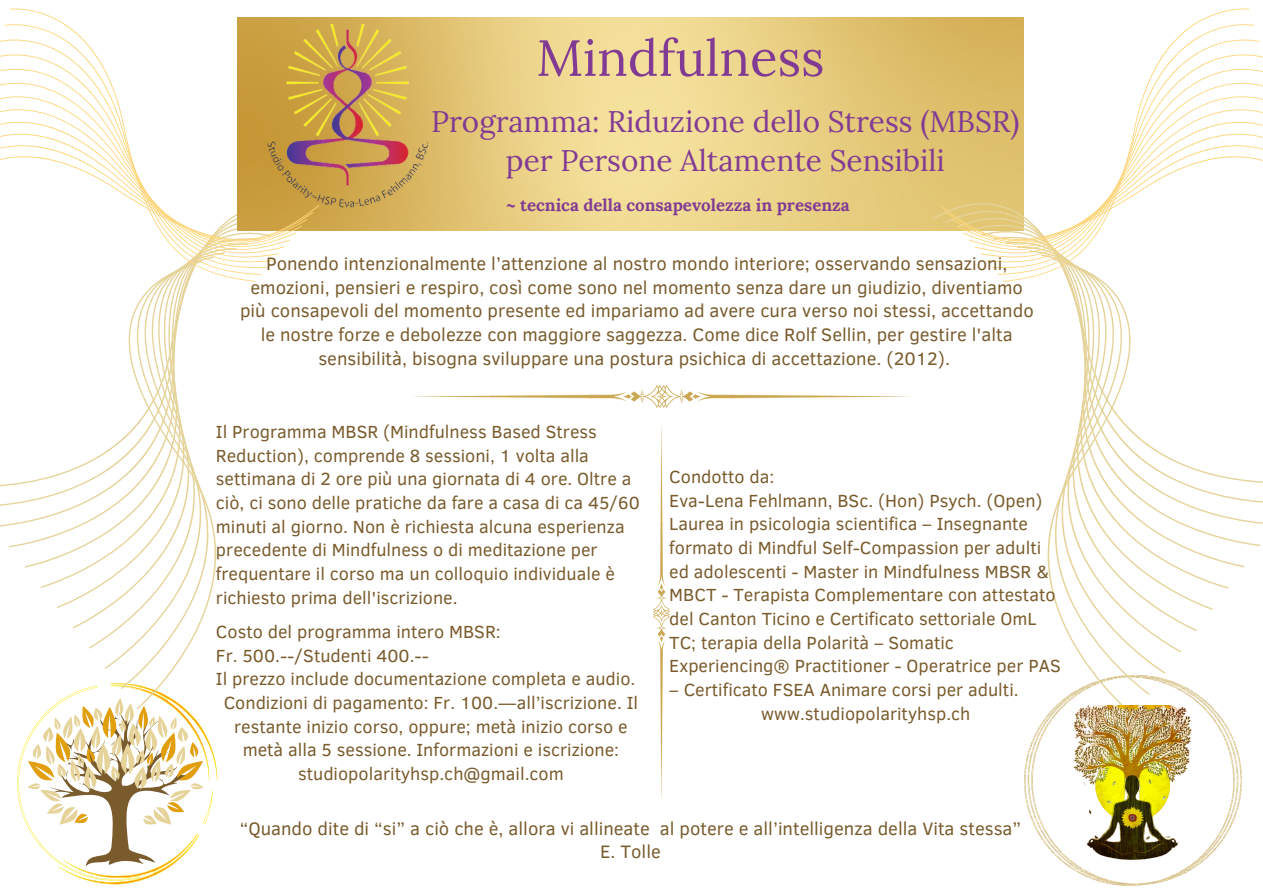
<style>
.page{position:relative;width:1263px;height:894px;background:#fff}
.page>*{position:absolute;margin:0;border:0;box-sizing:border-box;transform-origin:0 0}
.t1{font:50.7px "Lora";color:#823b94}
.t2{font:29.7px/39.3px "Lora";color:#823b94;text-align:center}
.t3{font:18.45px/23.7px "Clear Sans";color:#795b2c;text-align:center}
.t4{font:18px/23.7px "Clear Sans";color:#795b2c}
.t5{font:700 16.95px "Lora";color:#823b94}
</style>
<div class="page">
<svg style="left:16px;top:282px;width:201px;height:602px"></svg>
<img style="left:255px;top:17px;width:748px;height:213px">
<img style="left:1024px;top:676px;width:217px;height:209px">
<svg style="left:1181px;top:463px;width:16px;height:168px"></svg>
<svg style="left:1165px;top:455px;width:16px;height:197px"></svg>
<svg style="left:1150px;top:446px;width:15px;height:227px"></svg>
<svg style="left:1046px;top:282px;width:104px;height:434px"></svg>
<img style="left:1073px;top:705px;width:119px;height:156px">
<img style="left:267px;top:24px;width:161px;height:184px">
<svg style="left:10px;top:8px;width:245px;height:274px"></svg>
<svg style="left:5px;top:24px;width:256px;height:251px"></svg>
<svg style="left:0;top:40px;width:267px;height:228px"></svg>
<svg style="left:0;top:54px;width:273px;height:208px"></svg>
<svg style="left:0;top:69px;width:279px;height:188px"></svg>
<svg style="left:0;top:83px;width:284px;height:170px"></svg>
<svg style="left:0;top:96px;width:319px;height:154px"></svg>
<svg style="left:1003px;top:8px;width:246px;height:274px"></svg>
<svg style="left:998px;top:24px;width:256px;height:251px"></svg>
<svg style="left:992px;top:39px;width:267px;height:229px"></svg>
<svg style="left:986px;top:54px;width:277px;height:208px"></svg>
<svg style="left:980px;top:69px;width:283px;height:188px"></svg>
<svg style="left:975px;top:83px;width:288px;height:170px"></svg>
<svg style="left:969px;top:96px;width:294px;height:154px"></svg>
<svg style="left:940px;top:109px;width:323px;height:138px"></svg>
<img style="left:413px;top:385px;width:498px;height:22px">
<img style="left:654px;top:424px;width:15px;height:378px">
<p class="t1" style="left:536px;top:25px;width:290px">Mindfulness</p>
<p class="t2" style="left:431px;top:101px;width:590px">Programma: Riduzione dello Stress (MBSR) per Persone Altamente Sensibili</p>
<p class="t5" style="left:506px;top:194px;width:345px">~ tecnica della consapevolezza in presenza</p>
<p class="t3" style="left:240px;top:251px;width:795px">Ponendo intenzionalmente l’attenzione al nostro mondo interiore; osservando sensazioni, emozioni, pensieri e respiro, così come sono nel momento senza dare un giudizio, diventiamo più consapevoli del momento presente ed impariamo ad avere cura verso noi stessi, accettando le nostre forze e debolezze con maggiore saggezza. Come dice Rolf Sellin, per gestire l'alta sensibilità, bisogna sviluppare una postura psichica di accettazione. (2012).</p>
<p class="t4" style="left:216px;top:419px;width:425px">Il Programma MBSR (Mindfulness Based Stress Reduction), comprende 8 sessioni, 1 volta alla settimana di 2 ore più una giornata di 4 ore. Oltre a ciò, ci sono delle pratiche da fare a casa di ca 45/60 minuti al giorno. Non è richiesta alcuna esperienza precedente di Mindfulness o di meditazione per frequentare il corso ma un colloquio individuale è richiesto prima dell'iscrizione.</p>
<p class="t4" style="left:216px;top:619px;width:286px">Costo del programma intero MBSR:</p>
<p class="t4" style="left:216px;top:642px;width:215px">Fr. 500.--/Studenti 400.--</p>
<p class="t4" style="left:216px;top:666px;width:421px">Il prezzo include documentazione completa e audio.</p>
<p class="t4" style="left:224px;top:689px;width:416px;text-align:center">Condizioni di pagamento: Fr. 100.—all’iscrizione. Il restante inizio corso, oppure; metà inizio corso e metà alla 5 sessione. Informazioni e iscrizione: studiopolarityhsp.ch@gmail.com</p>
<p class="t4" style="left:669px;top:464px;width:107px">Condotto da:</p>
<p class="t4" style="left:669px;top:487px;width:393px">Eva-Lena Fehlmann, BSc. (Hon) Psych. (Open)<br>Laurea in psicologia scientifica – Insegnante formato di Mindful Self-Compassion per adulti ed adolescenti - Master in Mindfulness MBSR &amp; MBCT - Terapista Complementare con attestato del Canton Ticino e Certificato settoriale OmL TC; terapia della Polarità – Somatic Experiencing® Practitioner - Operatrice per PAS</p>
<p class="t4" style="left:669px;top:676px;width:351px">– Certificato FSEA Animare corsi per adulti.</p>
<p class="t4" style="left:761px;top:700px;width:211px">www.studiopolarityhsp.ch</p>
<p class="t3" style="left:240px;top:815px;width:783px">“Quando dite di “si” a ciò che è, allora vi allineate al potere e all’intelligenza della Vita stessa”</p>
<p class="t3" style="left:600px;top:838px;width:62px">E. Tolle</p>
</div>
